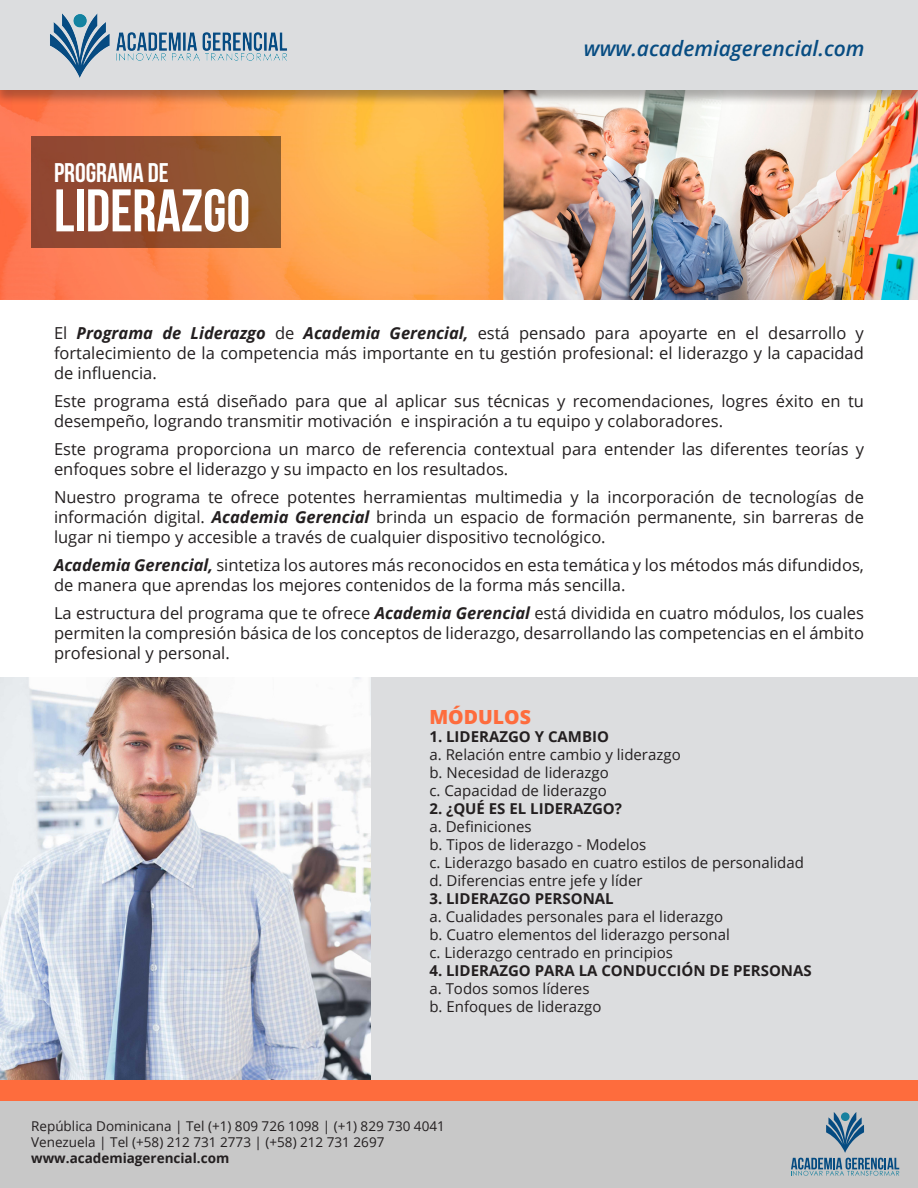
<style>
.page{position:relative;width:918px;height:1188px;background:#fff}
.page>*{position:absolute;margin:0;border:0;box-sizing:border-box;transform-origin:0 0}
.t1{font:60px "Bebas Neue";color:#fff}
.t2{font:27px "Bebas Neue";color:#fff}
.t3{font:italic 600 21px "Open Sans";color:#074c82}
.t4{font:800 19.5px "Open Sans";color:#fe6c3d}
.t5{font:16.5px/19.8px "Open Sans";color:#231f20;text-align:justify}
.t6{font:15px "Open Sans";color:#231f20}
.t7{font:700 15px "Open Sans";color:#231f20}
.t8{font:13.5px "Open Sans";color:#231f20}
.t9{font:700 13.5px "Open Sans";color:#231f20}
.s1{font-weight:700;font-style:italic}
</style>
<div class="page">
<img style="left:0;top:113px;width:918px;height:187px">
<div style="left:0;top:677px;width:918px;height:446px;background:#dcdddf"></div>
<div style="left:0;top:1080px;width:918px;height:21px;background:#fe6c3d"></div>
<div style="left:0;top:1101px;width:918px;height:87px;background:#c8c8c8"></div>
<div style="left:0;top:0;width:918px;height:113px;background:#231f20;opacity:.34"></div>
<div style="left:0;top:0;width:918px;height:89px;background:#dcdddf"></div>
<svg style="left:791px;top:1112px;width:108px;height:64px"></svg>
<img style="left:50px;top:13px;width:237px;height:65px">
<div style="left:31px;top:136px;width:250px;height:112px;background:linear-gradient(to right,#914331,#915b2d)"></div>
<img style="left:0;top:677px;width:371px;height:403px">
<p class="t2" style="left:54px;top:158px;width:116px">PROGRAMA DE</p>
<p class="t1" style="left:54px;top:178px;width:198px">LIDERAZGO</p>
<p class="t3" style="left:584px;top:34px;width:282px">www.academiagerencial.com</p>
<p class="t5" style="left:54px;top:323px;width:811px">El <span class="s1">Programa de Liderazgo</span> de <span class="s1">Academia Gerencial,</span> está pensado para apoyarte en el desarrollo y fortalecimiento de la competencia más importante en tu gestión profesional: el liderazgo y la capacidad de influencia.</p>
<p class="t5" style="left:54px;top:391px;width:812px">Este programa está diseñado para que al aplicar sus técnicas y recomendaciones, logres éxito en tu desempeño, logrando transmitir motivación e inspiración a tu equipo y colaboradores.</p>
<p class="t5" style="left:54px;top:439px;width:811px">Este programa proporciona un marco de referencia contextual para entender las diferentes teorías y enfoques sobre el liderazgo y su impacto en los resultados.</p>
<p class="t5" style="left:54px;top:487px;width:812px">Nuestro programa te ofrece potentes herramientas multimedia y la incorporación de tecnologías de información digital. <span class="s1">Academia Gerencial</span> brinda un espacio de formación permanente, sin barreras de lugar ni tiempo y accesible a través de cualquier dispositivo tecnológico.</p>
<p class="t5" style="left:54px;top:555px;width:811px"><span class="s1">Academia Gerencial,</span> sintetiza los autores más reconocidos en esta temática y los métodos más difundidos, de manera que aprendas los mejores contenidos de la forma más sencilla.</p>
<p class="t5" style="left:54px;top:603px;width:812px">La estructura del programa que te ofrece <span class="s1">Academia Gerencial</span> está dividida en cuatro módulos, los cuales permiten la compresión básica de los conceptos de liderazgo, desarrollando las competencias en el ámbito profesional y personal.</p>
<p class="t4" style="left:429px;top:702px;width:103px">MÓDULOS</p>
<p class="t7" style="left:429px;top:726px;width:181px">1. LIDERAZGO Y CAMBIO</p>
<p class="t6" style="left:429px;top:745px;width:253px">a. Relación entre cambio y liderazgo</p>
<p class="t6" style="left:429px;top:763px;width:181px">b. Necesidad de liderazgo</p>
<p class="t6" style="left:429px;top:781px;width:179px">c. Capacidad de liderazgo</p>
<p class="t7" style="left:429px;top:798px;width:194px">2. ¿QUÉ ES EL LIDERAZGO?</p>
<p class="t6" style="left:429px;top:817px;width:104px">a. Definiciones</p>
<p class="t6" style="left:429px;top:835px;width:218px">b. Tipos de liderazgo - Modelos</p>
<p class="t6" style="left:429px;top:853px;width:376px">c. Liderazgo basado en cuatro estilos de personalidad</p>
<p class="t6" style="left:429px;top:871px;width:215px">d. Diferencias entre jefe y líder</p>
<p class="t7" style="left:429px;top:888px;width:186px">3. LIDERAZGO PERSONAL</p>
<p class="t6" style="left:429px;top:907px;width:295px">a. Cualidades personales para el liderazgo</p>
<p class="t6" style="left:429px;top:925px;width:302px">b. Cuatro elementos del liderazgo personal</p>
<p class="t6" style="left:429px;top:943px;width:245px">c. Liderazgo centrado en principios</p>
<p class="t7" style="left:429px;top:960px;width:384px">4. LIDERAZGO PARA LA CONDUCCIÓN DE PERSONAS</p>
<p class="t6" style="left:429px;top:979px;width:162px">a. Todos somos líderes</p>
<p class="t6" style="left:429px;top:997px;width:174px">b. Enfoques de liderazgo</p>
<p class="t8" style="left:31px;top:1117px;width:415px">República Dominicana | Tel (+1) 809 726 1098 | (+1) 829 730 4041</p>
<p class="t8" style="left:31px;top:1133px;width:355px">Venezuela | Tel (+58) 212 731 2773 | (+58) 212 731 2697</p>
<p class="t9" style="left:31px;top:1149px;width:200px">www.academiagerencial.com</p>
</div>
